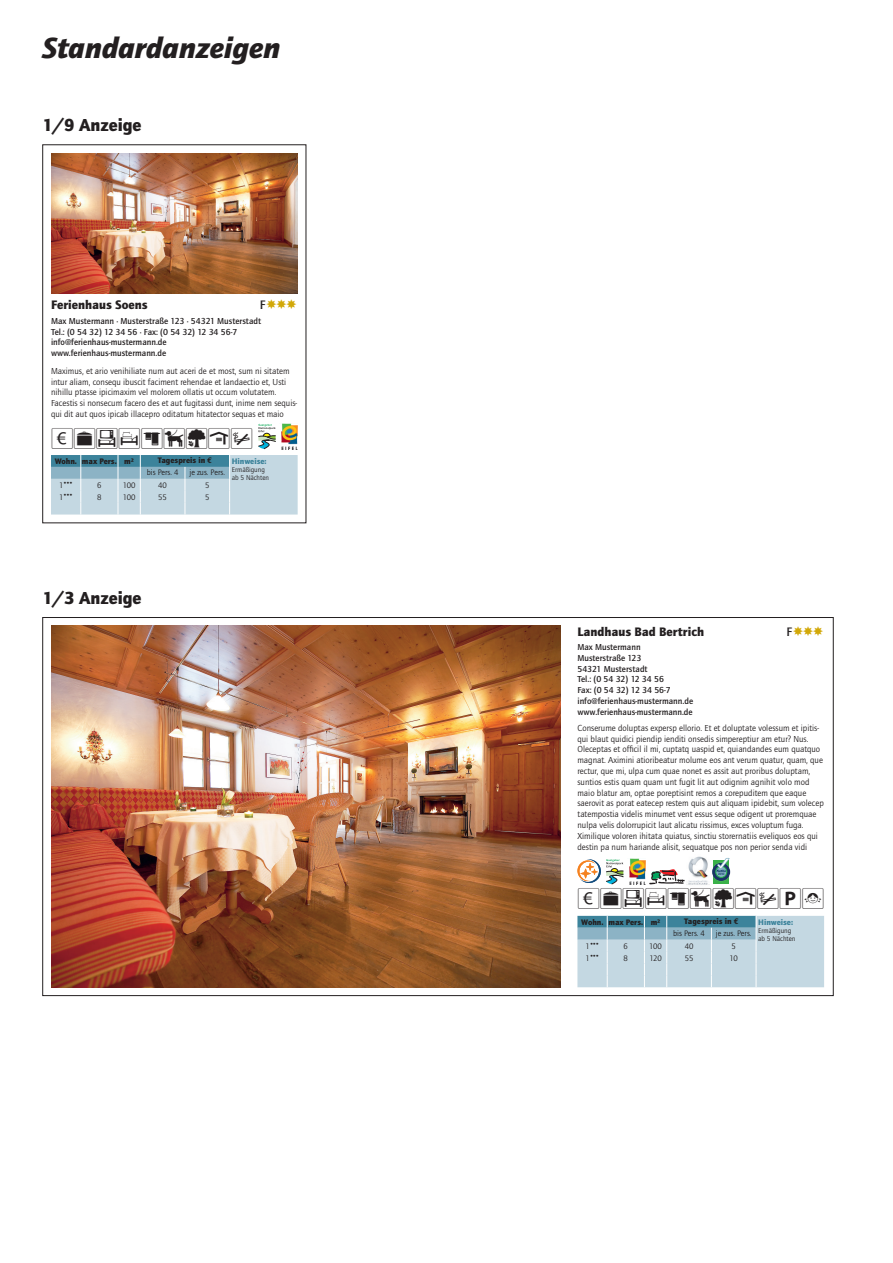
<style>
.page{position:relative;width:893px;height:1263px;background:#fff}
.page>*{position:absolute;margin:0;border:0;box-sizing:border-box;transform-origin:0 0}
.t1{font:italic 900 30px "Quay Itc T";color:#231f20}
.t2{font:26.4px "Picto Eifel";color:#231f20}
.t3{font:900 18px "Quay Itc T";color:#231f20}
.t4{font:900 12.75px "Quay Itc T";color:#231f20}
.t5{font:700 12.75px "Quay Itc T";color:#231f20}
.t6{font:9px/10.8px "Quay Itc T";color:#231f20}
.t7{font:700 9px/10.8px "Quay Itc T";color:#231f20}
.t8{font:8.25px "Quay Itc T";color:#231f20}
.t9{font:900 8.25px "Quay Itc T";color:#231f20}
.t10{font:900 8.25px "Quay Itc T";color:#3c839b}
.t11{font:7.2px/7.8px "Quay Itc T";color:#231f20}
.t12{font:500 3px "Helvetica Neue LT";color:#002e5e}
.s1{font-family:"Euro Mono";font-weight:700}
</style>
<div class="page">
<img style="left:51px;top:626px;width:509px;height:361px">
<img style="left:629px;top:858px;width:16px;height:26px">
<svg style="left:577px;top:859px;width:47px;height:26px"></svg>
<div style="left:713px;top:860px;width:16px;height:24px;background:#3ab149"></div>
<svg style="left:713px;top:858px;width:17px;height:23px"></svg>
<img style="left:686px;top:856px;width:24px;height:29px">
<svg style="left:649px;top:869px;width:36px;height:15px"></svg>
<img style="left:51px;top:153px;width:247px;height:140px">
<img style="left:281px;top:423px;width:17px;height:26px">
<svg style="left:258px;top:424px;width:18px;height:25px"></svg>
<svg style="left:577px;top:916px;width:247px;height:71px;background:#afcad7"></svg>
<svg style="left:51px;top:455px;width:247px;height:59px;background:#aac7d4"></svg>
<h1 class="t1" style="left:43px;top:31px;width:239px">Standardanzeigen</h1>
<h3 class="t3" style="left:43px;top:115px;width:101px">1/9 Anzeige</h3>
<h3 class="t4" style="left:51px;top:298px;width:98px">Ferienhaus Soens</h3>
<p class="t7" style="left:51px;top:315px;width:212px">Max Mustermann · Musterstraße 123 · 54321 Musterstadt Tel.: (0 54 32) 12 34 56 · Fax: (0 54 32) 12 34 56-7 info@ferienhaus-mustermann.de www.ferienhaus-mustermann.de</p>
<h3 class="t5" style="left:260px;top:298px;width:7px">F</h3>
<p class="t6" style="left:51px;top:365px;width:248px">Maximus, et ario venihiliate num aut aceri de et most, sum ni sitatem intur aliam, consequ ibuscit faciment rehendae et landaectio et, Usti nihillu ptasse ipicimaxim vel molorem ollatis ut occum volutatem.<br>Facestis si nonsecum facero des et aut fugitassi dunt, inime nem sequis&shy;qui dit aut quos ipicab illacepro oditatum hitatector sequas et maio</p>
<h2 class="t2" style="left:51px;top:424px;width:203px">ABCDEFGHI</h2>
<p class="t9" style="left:55px;top:457px;width:81px">Wohn. max Pers. m²</p>
<p class="t9" style="left:158px;top:456px;width:56px">Tagespreis in <span class="s1">€</span></p>
<p class="t10" style="left:232px;top:457px;width:36px">Hinweise:</p>
<p class="t11" style="left:232px;top:466px;width:39px">Ermäßigung ab 5 Nächten</p>
<p class="t8" style="left:147px;top:468px;width:33px">bis Pers. 4</p>
<p class="t8" style="left:189px;top:468px;width:37px">je zus. Pers.</p>
<p class="t8" style="left:59px;top:480px;width:6px">1</p>
<p class="t8" style="left:97px;top:480px;width:6px">6</p>
<p class="t8" style="left:123px;top:480px;width:14px">100</p>
<p class="t8" style="left:158px;top:480px;width:10px">40</p>
<p class="t8" style="left:205px;top:480px;width:6px">5</p>
<p class="t8" style="left:59px;top:492px;width:6px">1</p>
<p class="t8" style="left:97px;top:492px;width:6px">8</p>
<p class="t8" style="left:123px;top:492px;width:14px">100</p>
<p class="t8" style="left:158px;top:492px;width:10px">55</p>
<p class="t8" style="left:205px;top:492px;width:6px">5</p>
<h3 class="t3" style="left:43px;top:587px;width:101px">1/3 Anzeige</h3>
<h3 class="t4" style="left:577px;top:624px;width:128px">Landhaus Bad Bertrich</h3>
<p class="t7" style="left:577px;top:641px;width:117px">Max Mustermann<br>Musterstraße 123<br>54321 Musterstadt<br>Tel.: (0 54 32) 12 34 56<br>Fax: (0 54 32) 12 34 56-7 info@ferienhaus-mustermann.de www.ferienhaus-mustermann.de</p>
<h3 class="t5" style="left:786px;top:624px;width:7px">F</h3>
<p class="t6" style="left:577px;top:722px;width:248px">Conserume doluptas expersp ellorio. Et et doluptate volessum et ipitis&shy;qui blaut quidici piendip ienditi onsedis simpereptiur am etur? Nus.<br>Oleceptas et officil il mi, cuptatq uaspid et, quiandandes eum quatquo magnat. Aximini atioribeatur molume eos ant verum quatur, quam, que rectur, que mi, ulpa cum quae nonet es assit aut proribus doluptam, suntios estis quam quam unt fugit lit aut odignim agnihit volo mod maio blatur am, optae poreptisint remos a corepuditem que eaque saerovit as porat eatecep restem quis aut aliquam ipidebit, sum volecep tatempostia videlis minumet vent essus seque odigent ut proremquae nulpa velis dolorrupicit laut alicatu rissimus, exces voluptum fuga.<br>Ximilique voloren ihitata quiatus, sinctiu storernatiis eveliquos eos qui destin pa num hariande alisit, sequatque pos non perior senda vidi</p>
<h2 class="t2" style="left:577px;top:884px;width:248px">ABCDEFGHIJK</h2>
<p class="t12" style="left:718px;top:872px;width:8px">2010</p>
<p class="t9" style="left:581px;top:918px;width:81px">Wohn. max Pers. m²</p>
<p class="t9" style="left:684px;top:916px;width:56px">Tagespreis in <span class="s1">€</span></p>
<p class="t10" style="left:758px;top:918px;width:36px">Hinweise:</p>
<p class="t11" style="left:758px;top:927px;width:39px">Ermäßigung ab 5 Nächten</p>
<p class="t8" style="left:673px;top:929px;width:33px">bis Pers. 4</p>
<p class="t8" style="left:716px;top:929px;width:37px">je zus. Pers.</p>
<p class="t8" style="left:586px;top:941px;width:6px">1</p>
<p class="t8" style="left:624px;top:941px;width:6px">6</p>
<p class="t8" style="left:649px;top:941px;width:14px">100</p>
<p class="t8" style="left:685px;top:941px;width:10px">40</p>
<p class="t8" style="left:731px;top:941px;width:6px">5</p>
<p class="t8" style="left:586px;top:953px;width:6px">1</p>
<p class="t8" style="left:624px;top:953px;width:6px">8</p>
<p class="t8" style="left:649px;top:953px;width:14px">120</p>
<p class="t8" style="left:685px;top:953px;width:10px">55</p>
<p class="t8" style="left:730px;top:953px;width:10px">10</p>
</div>
